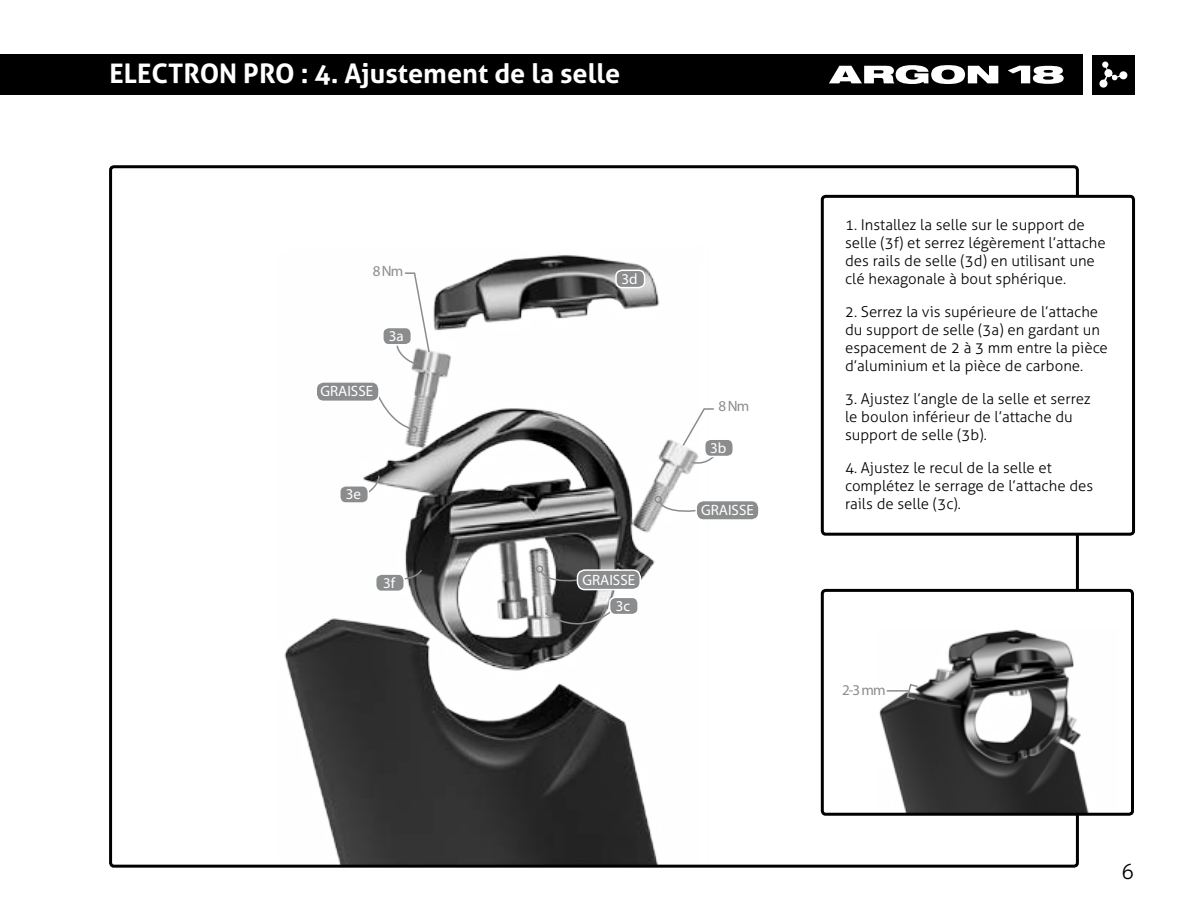
<style>
.page{position:relative;width:1188px;height:918px;background:#fff}
.page>*{position:absolute;margin:0;border:0;box-sizing:border-box;transform-origin:0 0}
.t1{font:700 27px "Aller";color:#fff}
.t2{font:300 21px "Aller";color:#000}
.t3{font:300 15px/18px "Aller";color:#000}
.t4{font:15px "Myriad Pro";color:#fff}
.t5{font:15px "Myriad Pro";color:#8a8c8e}
</style>
<div class="page">
<div style="left:0;top:54px;width:1082px;height:41px;background:#000"></div>
<svg style="left:829px;top:65px;width:169px;height:19px"></svg>
<svg style="left:1008px;top:66px;width:56px;height:18px"></svg>
<div style="left:1092px;top:55px;width:43px;height:39px;background:#000"></div>
<svg style="left:1099px;top:61px;width:29px;height:27px"></svg>
<img style="left:284px;top:194px;width:774px;height:670px">
<div style="left:822px;top:196px;width:312px;height:338px;background:#fff;border-radius:3px"></div>
<div style="left:821px;top:195px;width:314px;height:341px;border:3px solid #000;border-radius:3px"></div>
<svg style="left:658px;top:500px;width:42px;height:15px"></svg>
<div style="left:654px;top:496px;width:8px;height:7px;border:2px solid #8a8c8e;border-radius:50%"></div>
<svg style="left:371px;top:380px;width:42px;height:51px"></svg>
<div style="left:410px;top:426px;width:8px;height:7px;border:2px solid #8a8c8e;border-radius:50%"></div>
<svg style="left:364px;top:474px;width:17px;height:22px"></svg>
<svg style="left:681px;top:407px;width:38px;height:59px"></svg>
<svg style="left:396px;top:272px;width:35px;height:94px"></svg>
<img style="left:825px;top:593px;width:264px;height:219px">
<div style="left:821px;top:589px;width:313px;height:227px;border:3px solid #000;border-radius:3px"></div>
<svg style="left:906px;top:683px;width:13px;height:18px"></svg>
<hr style="left:887px;top:690px;width:22px;height:2px;background:#8a8c8e">
<svg style="left:539px;top:570px;width:41px;height:15px"></svg>
<div style="left:536px;top:565px;width:7px;height:8px;border:2px solid #8a8c8e;border-radius:50%"></div>
<svg style="left:543px;top:603px;width:78px;height:39px"></svg>
<svg style="left:399px;top:568px;width:24px;height:13px"></svg>
<div style="left:705px;top:439px;width:28px;height:18px;background:#8a8c8e;border-radius:6px"></div>
<div style="left:704px;top:438px;width:30px;height:19px;border:2px solid #fff;border-radius:6px"></div>
<div style="left:610px;top:597px;width:28px;height:18px;background:#8a8c8e;border-radius:6px"></div>
<div style="left:609px;top:597px;width:30px;height:18px;border:2px solid #fff;border-radius:6px"></div>
<div style="left:340px;top:486px;width:28px;height:17px;background:#8a8c8e;border-radius:6px"></div>
<div style="left:339px;top:485px;width:30px;height:19px;border:2px solid #fff;border-radius:6px"></div>
<div style="left:383px;top:328px;width:28px;height:17px;background:#8a8c8e;border-radius:6px"></div>
<div style="left:382px;top:327px;width:30px;height:19px;border:2px solid #fff;border-radius:6px"></div>
<div style="left:376px;top:574px;width:28px;height:17px;background:#8a8c8e;border-radius:6px"></div>
<div style="left:375px;top:573px;width:30px;height:19px;border:2px solid #fff;border-radius:6px"></div>
<div style="left:616px;top:270px;width:29px;height:18px;background:#8a8c8e;border-radius:6px"></div>
<div style="left:615px;top:270px;width:30px;height:18px;border:2px solid #fff;border-radius:6px"></div>
<div style="left:316px;top:382px;width:63px;height:19px;background:#8a8c8e;border-radius:8px"></div>
<div style="left:315px;top:381px;width:65px;height:21px;border:2px solid #fff;border-radius:8px"></div>
<div style="left:696px;top:501px;width:63px;height:19px;background:#8a8c8e;border-radius:8px"></div>
<div style="left:695px;top:500px;width:65px;height:21px;border:2px solid #fff;border-radius:8px"></div>
<div style="left:577px;top:570px;width:63px;height:20px;background:#8a8c8e;border-radius:8px"></div>
<div style="left:577px;top:569px;width:64px;height:21px;border:2px solid #fff;border-radius:8px"></div>
<h1 class="t1" style="left:110px;top:57px;width:512px">ELECTRON PRO : 4. Ajustement de la selle</h1>
<p class="t5" style="left:373px;top:262px;width:32px">8 Nm</p>
<p class="t4" style="left:389px;top:327px;width:16px">3a</p>
<p class="t4" style="left:320px;top:382px;width:54px">GRAISSE</p>
<p class="t4" style="left:346px;top:485px;width:17px">3e</p>
<p class="t4" style="left:383px;top:573px;width:14px">3f</p>
<p class="t4" style="left:622px;top:270px;width:18px">3d</p>
<p class="t4" style="left:582px;top:570px;width:54px">GRAISSE</p>
<p class="t4" style="left:616px;top:597px;width:16px">3c</p>
<p class="t5" style="left:719px;top:397px;width:32px">8 Nm</p>
<p class="t4" style="left:710px;top:439px;width:18px">3b</p>
<p class="t4" style="left:701px;top:501px;width:54px">GRAISSE</p>
<p class="t3" style="left:845px;top:216px;width:262px">1. Installez la selle sur le support de selle (3f) et serrez légèrement l’attache des rails de selle (3d) en utilisant une clé hexagonale à bout sphérique.</p>
<p class="t3" style="left:845px;top:303px;width:264px">2. Serrez la vis supérieure de l’attache du support de selle (3a) en gardant un espacement de 2 à 3 mm entre la pièce d’aluminium et la pièce de carbone.</p>
<p class="t3" style="left:845px;top:390px;width:247px">3. Ajustez l’angle de la selle et serrez le boulon inférieur de l’attache du support de selle (3b).</p>
<p class="t3" style="left:845px;top:459px;width:250px">4. Ajustez le recul de la selle et complétez le serrage de l’attache des rails de selle (3c).</p>
<p class="t5" style="left:842px;top:681px;width:45px">2-3 mm</p>
<h2 class="t2" style="left:1121px;top:859px;width:14px">6</h2>
</div>
